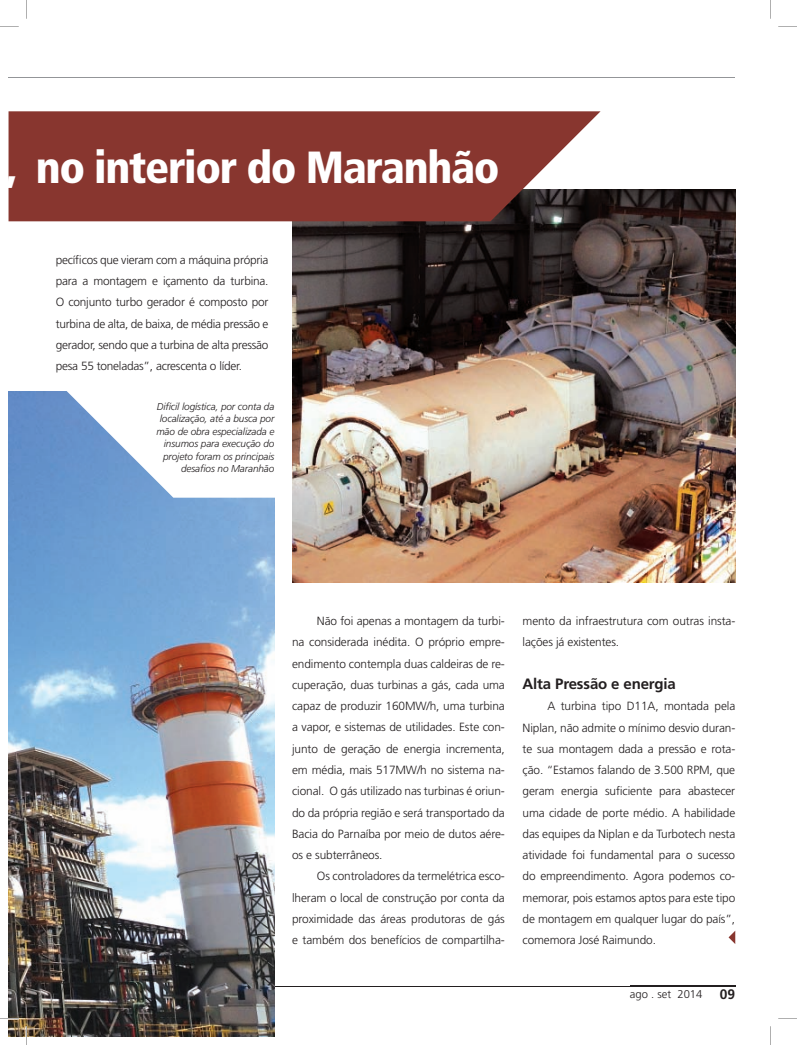
<style>
.page{position:relative;width:797px;height:1045px;background:#fff}
.page>*{position:absolute;margin:0;border:0;box-sizing:border-box;transform-origin:0 0}
.t1{font:900 condensed 45px "Frutiger LT Std";letter-spacing:-.03em;color:#fff}
.t2{font:700 15px "Frutiger";letter-spacing:-.01em;color:#231f20}
.t3{font:700 13.75px "Frutiger";color:#231f20}
.t4{font:300 11.88px/21.2px "Frutiger";letter-spacing:-.01em;color:#231f20;text-align:justify}
.t5{font:300 11.25px "Frutiger";color:#231f20}
.t6{font:italic 300 10px/12.5px "Frutiger";letter-spacing:-.01em;color:#231f20;text-align:right}
</style>
<div class="page">
<hr style="left:26px;top:986px;width:709px;height:1px;background:#231f20">
<img style="left:9px;top:391px;width:265px;height:645px">
<svg style="left:62px;top:391px;width:213px;height:107px"></svg>
<img style="left:292px;top:189px;width:443px;height:394px">
<svg style="left:9px;top:111px;width:591px;height:110px;background:#893e38"></svg>
<hr style="left:9px;top:77px;width:726px;height:1px;background:#939598">
<svg style="left:728px;top:931px;width:7px;height:13px"></svg>
<hr style="left:630px;top:985px;width:105px;height:1px;background:#231f20">
<svg style="left:770px;top:0;width:1px;height:19px"></svg>
<svg style="left:26px;top:0;width:1px;height:19px"></svg>
<svg style="left:778px;top:26px;width:19px;height:1px"></svg>
<svg style="left:0;top:26px;width:19px;height:1px"></svg>
<svg style="left:778px;top:1018px;width:19px;height:1px"></svg>
<svg style="left:0;top:1018px;width:19px;height:1px"></svg>
<svg style="left:770px;top:1026px;width:1px;height:19px"></svg>
<svg style="left:25px;top:1026px;width:2px;height:19px"></svg>
<h1 class="t1" style="left:6px;top:140px;width:495px">, no interior do Maranhão</h1>
<p class="t4" style="left:56px;top:249px;width:214px">pecíficos que vieram com a máquina própria para a montagem e içamento da turbina.<br>O conjunto turbo gerador é composto por turbina de alta, de baixa, de média pressão e gerador, sendo que a turbina de alta pressão pesa 55 toneladas”, acrescenta o líder.</p>
<p class="t6" style="left:156px;top:400px;width:119px">Difícil logística, por conta da localização, até a busca por mão de obra especializada e insumos para execução do projeto foram os principais desafios no Maranhão</p>
<p class="t4" style="left:292px;top:610px;width:214px;text-indent:25px">Não foi apenas a montagem da turbi&shy;na considerada inédita. O próprio empre&shy;endimento contempla duas caldeiras de re&shy;cuperação, duas turbinas a gás, cada uma capaz de produzir 160MW/h, uma turbina a vapor, e sistemas de utilidades. Este con&shy;junto de geração de energia incrementa, em média, mais 517MW/h no sistema na&shy;cional. O gás utilizado nas turbinas é oriun&shy;do da própria região e será transportado da Bacia do Parnaíba por meio de dutos aére&shy;os e subterrâneos.</p>
<p class="t4" style="left:292px;top:865px;width:214px;text-indent:25px">Os controladores da termelétrica esco&shy;lheram o local de construção por conta da proximidade das áreas produtoras de gás e também dos benefícios de compartilha-</p>
<p class="t4" style="left:522px;top:610px;width:214px">mento da infraestrutura com outras insta&shy;lações já existentes.</p>
<p class="t2" style="left:522px;top:675px;width:155px">Alta Pressão e energia</p>
<p class="t4" style="left:522px;top:695px;width:214px;text-indent:25px">A turbina tipo D11A, montada pela Niplan, não admite o mínimo desvio duran&shy;te sua montagem dada a pressão e rota&shy;ção. “Estamos falando de 3.500 RPM, que geram energia suficiente para abastecer uma cidade de porte médio. A habilidade das equipes da Niplan e da Turbotech nesta atividade foi fundamental para o sucesso do empreendimento. Agora podemos co&shy;memorar, pois estamos aptos para este tipo de montagem em qualquer lugar do país”, comemora José Raimundo.</p>
<p class="t5" style="left:630px;top:988px;width:74px">ago . set 2014</p>
<p class="t3" style="left:720px;top:986px;width:17px">09</p>
</div>
